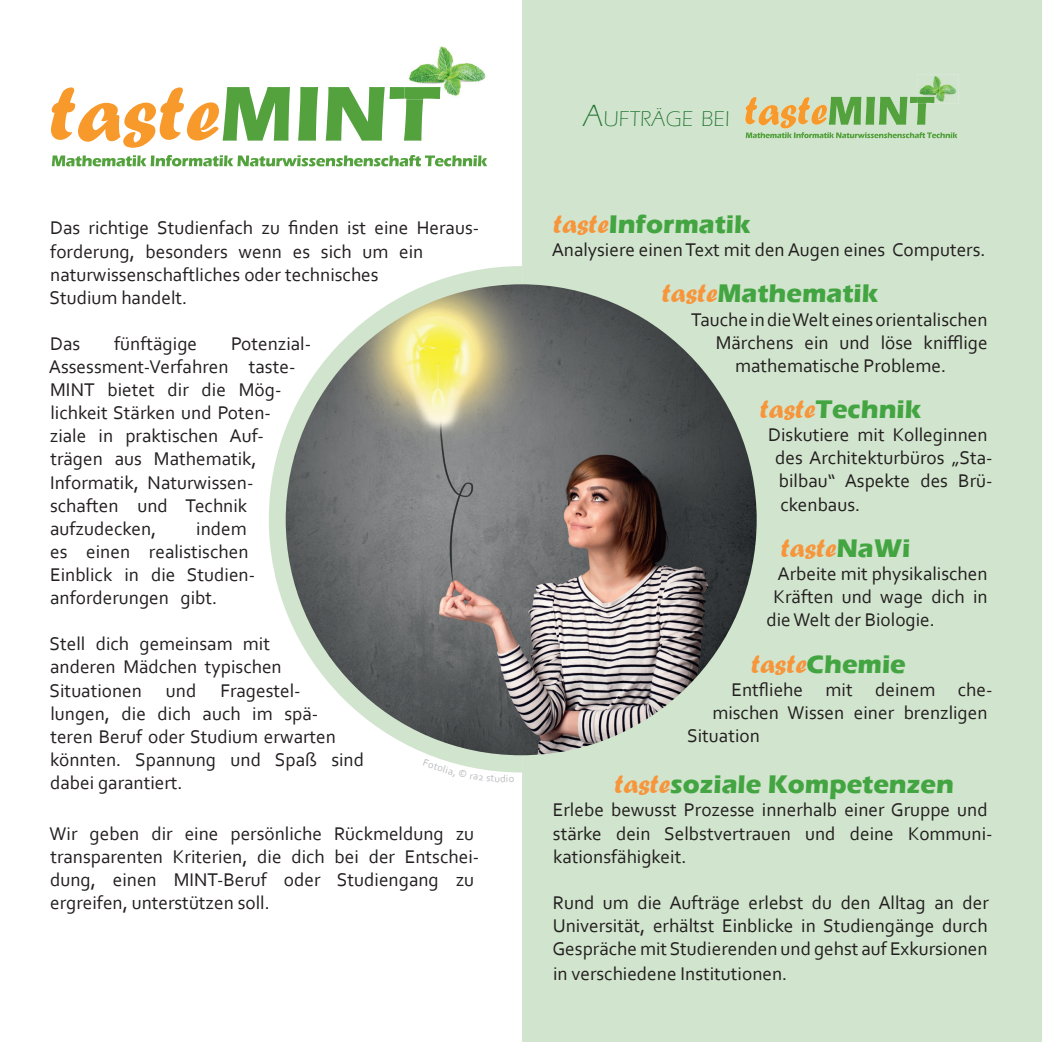
<style>
.page{position:relative;width:1042px;height:1042px;background:#fff}
.page>*{position:absolute;margin:0;border:0;box-sizing:border-box;transform-origin:0 0}
.t1{font:700 26.25px "Eras ITC";color:#43a541}
.t2{font:26.25px "Forte";color:#f7953b}
.t3{font:300 22.05px "Eras ITC";color:#1a702d}
.t4{font:19.25px/23.1px "Corbel";color:#231f20}
.t5{font:10.5px "Corbel";color:#bcbdc0}
.s1{color:#fff}
.s2{font-size:31.5px}
.s3{font-family:"Forte";font-weight:400;color:#f7953b}
.s4{font-family:"Eras ITC";font-weight:700;color:#43a541}
</style>
<div class="page">
<svg style="left:269px;top:266px;width:253px;height:506px"></svg>
<div style="left:522px;top:0;width:520px;height:1042px;background:#d1e4cd"></div>
<img style="left:82px;top:155px;width:219px;height:11px">
<img style="left:389px;top:155px;width:92px;height:11px">
<img style="left:51px;top:87px;width:353px;height:54px">
<img style="left:408px;top:46px;width:78px;height:50px">
<img style="left:404px;top:87px;width:36px;height:12px">
<img style="left:286px;top:284px;width:470px;height:471px;border-radius:235px">
<img style="left:760px;top:132px;width:106px;height:6px">
<img style="left:909px;top:132px;width:45px;height:6px">
<img style="left:745px;top:97px;width:172px;height:28px">
<img style="left:917px;top:74px;width:42px;height:29px">
<img style="left:917px;top:97px;width:17px;height:6px">
<svg style="left:423px;top:759px;width:85px;height:13px"></svg>
<p class="t4" style="left:50px;top:216px;width:431px">Das richtige Studienfach zu finden ist eine Heraus&shy;forderung, besonders wenn es sich um ein <span class="s1">. </span>naturwissenschaftliches oder technisches <span class="s1">.<br></span>Studium handelt.</p>
<p class="t4" style="left:50px;top:331px;width:32px">Das</p>
<p class="t4" style="left:114px;top:331px;width:84px">fünftägige</p>
<p class="t4" style="left:49px;top:331px;width:264px;text-indent:182px">Potenzial-<br>Assessment-Verfahren taste-<br>MINT bietet dir die Mög&shy;lichkeit Stärken und Poten-<br>ziale in praktischen Auf&shy;trägen aus Mathematik,<br>Informatik, Naturwissen&shy;schaften und Technik aufzudecken,</p>
<p class="t4" style="left:50px;top:516px;width:207px;text-indent:146px">indem es einen realistischen<br>Einblick in die Studien&shy;anforderungen gibt.</p>
<p class="t4" style="left:50px;top:632px;width:316px">Stell dich gemeinsam mit<br>anderen Mädchen typischen<br>Situationen und Fragestel&shy;lungen, die dich auch im spä&shy;teren Beruf oder Studium erwarten könnten. Spannung und Spaß sind dabei garantiert.</p>
<p class="t4" style="left:50px;top:822px;width:431px">Wir geben dir eine persönliche Rückmeldung zu transparenten Kriterien, die dich bei der Entschei&shy;dung, einen MINT-Beruf oder Studiengang zu ergreifen, unterstützen soll.</p>
<p class="t5" style="left:509px;top:772px;width:7px">o</p>
<p class="t3" style="left:583px;top:107px;width:148px"><span class="s2">A</span>UFTRÄGE BEI</p>
<h1 class="t1" style="left:553px;top:209px;width:199px"><span class="s3">taste</span>Informatik</h1>
<p class="t4" style="left:552px;top:238px;width:435px">Analysiere einen Text mit den Augen eines Computers.</p>
<h1 class="t1" style="left:662px;top:278px;width:218px"><span class="s3">taste</span>Mathematik</h1>
<p class="t4" style="left:691px;top:307px;width:298px">Tauche in die Welt eines orientalischen</p>
<p class="t4" style="left:716px;top:330px;width:273px">Märchens ein und löse knifflige</p>
<p class="t4" style="left:735px;top:353px;width:212px">mathematische Probleme.</p>
<h1 class="t1" style="left:760px;top:394px;width:163px"><span class="s3">taste</span>Technik</h1>
<p class="t4" style="left:775px;top:423px;width:219px;text-indent:-7px">Diskutiere mit Kolleginnen des Architekturbüros „Sta&shy;bilbau“ Aspekte des Brü&shy;ckenbaus.</p>
<h1 class="t2" style="left:781px;top:533px;width:131px">taste<span class="s4">NaWi</span></h1>
<p class="t4" style="left:777px;top:561px;width:212px">Arbeite mit physikalischen</p>
<p class="t4" style="left:773px;top:585px;width:216px">Kräften und wage dich in</p>
<p class="t4" style="left:766px;top:608px;width:170px">die Welt der Biologie.</p>
<h1 class="t1" style="left:751px;top:649px;width:156px"><span class="s3">taste</span>Chemie</h1>
<p class="t4" style="left:731px;top:677px;width:263px">Entfliehe mit deinem che-</p>
<p class="t4" style="left:712px;top:700px;width:277px">mischen Wissen einer brenzligen</p>
<p class="t4" style="left:687px;top:723px;width:74px">Situation</p>
<h1 class="t1" style="left:614px;top:769px;width:341px"><span class="s3">taste</span>soziale Kompetenzen</h1>
<p class="t4" style="left:553px;top:798px;width:441px">Erlebe bewusst Prozesse innerhalb einer Gruppe und stärke dein Selbstvertrauen und deine Kommuni&shy;kationsfähigkeit.</p>
<p class="t4" style="left:552px;top:890px;width:438px;text-align:justify">Rund um die Aufträge erlebst du den Alltag an der Universität, erhältst Einblicke in Studiengänge durch Gespräche mit Studierenden und gehst auf Exkursionen</p>
<p class="t4" style="left:553px;top:962px;width:236px">in verschiedene Institutionen.</p>
</div>
